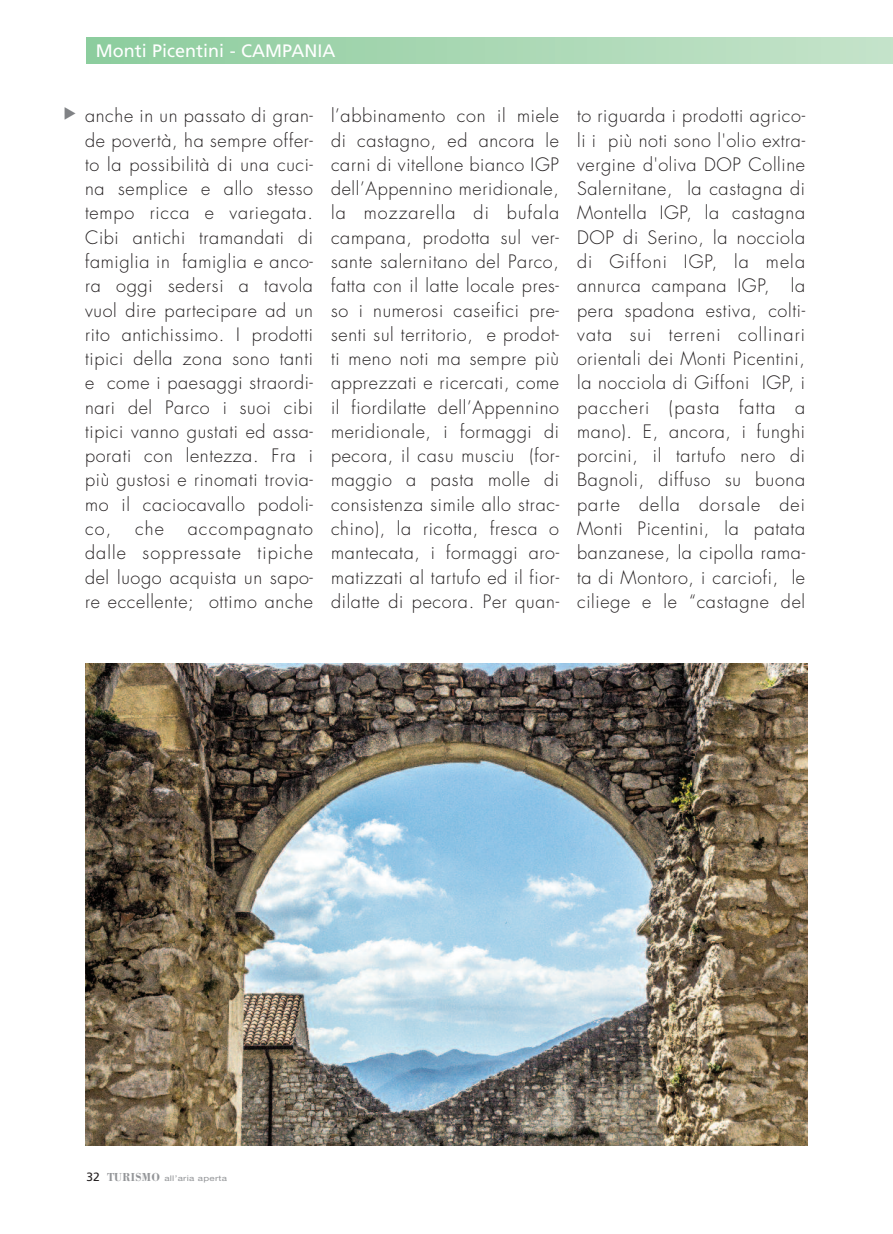
<style>
.page{position:relative;width:893px;height:1234px;background:#fff}
.page>*{position:absolute;margin:0;border:0;box-sizing:border-box;transform-origin:0 0}
.t1{font:300 18px/24.3px "Futura";letter-spacing:.035em;color:#231f20;text-align:justify}
.t2{font:18px "Frutiger";color:#fff}
.t3{font:7.8px "Helvetica Neue";letter-spacing:.03em;color:#939598;scale:1.25 1}
.s1{font-family:"Frutiger";font-size:12px;color:#231f20}
.s2{font-family:"Bodoni";font-weight:700;font-size:12px}
</style>
<div class="page">
<div style="left:87px;top:37px;width:806px;height:27px;background:linear-gradient(to right,#8dcc9e,#c5e3ca)"></div>
<img style="left:85px;top:663px;width:723px;height:481px">
<p class="t2" style="left:96px;top:44px;width:241px">Monti Picentini - CAMPANIA</p>
<p class="t1" style="left:85px;top:105px;width:229px">anche in un passato di gran&shy;de povertà, ha sempre offer&shy;to la possibilità di una cuci&shy;na semplice e allo stesso tempo ricca e variegata.<br>Cibi antichi tramandati di famiglia in famiglia e anco&shy;ra oggi sedersi a tavola vuol dire partecipare ad un rito antichissimo. I prodotti tipici della zona sono tanti e come i paesaggi straordi&shy;nari del Parco i suoi cibi tipici vanno gustati ed assa&shy;porati con lentezza. Fra i più gustosi e rinomati trovia&shy;mo il caciocavallo podoli&shy;co,</p>
<p class="t1" style="left:135px;top:517px;width:30px">che</p>
<p class="t1" style="left:85px;top:517px;width:229px;text-indent:103px">accompagnato dalle soppressate tipiche del luogo acquista un sapo&shy;re eccellente; ottimo anche</p>
<p class="t1" style="left:331px;top:105px;width:230px">l’abbinamento con il miele di castagno, ed ancora le carni di vitellone bianco IGP dell’Appennino meridionale, la mozzarella di bufala campana, prodotta sul ver&shy;sante salernitano del Parco, fatta con il latte locale pres&shy;so i numerosi caseifici pre&shy;senti sul territorio, e prodot&shy;ti meno noti ma sempre più apprezzati e ricercati, come il fiordilatte dell’Appennino meridionale, i formaggi di pecora, il casu musciu (for&shy;maggio a pasta molle di consistenza simile allo strac&shy;chino), la ricotta, fresca o mantecata, i formaggi aro&shy;matizzati al tartufo ed il fior&shy;dilatte di pecora. Per quan-</p>
<p class="t1" style="left:577px;top:105px;width:230px">to riguarda i prodotti agrico&shy;li i più noti sono l'olio extra&shy;vergine d'oliva DOP Colline Salernitane, la castagna di Montella IGP, la castagna DOP di Serino, la nocciola di Giffoni IGP, la mela annurca campana IGP, la pera spadona estiva, colti&shy;vata sui terreni collinari orientali dei Monti Picentini, la nocciola di Giffoni IGP, i paccheri (pasta fatta a mano). E, ancora, i funghi porcini, il tartufo nero di Bagnoli, diffuso su buona parte della dorsale dei Monti Picentini, la patata banzanese, la cipolla rama&shy;ta di Montoro, i carciofi, le ciliege e le “castagne del</p>
<p class="t3" style="left:87px;top:1172px;width:114px"><span class="s1">32</span> <span class="s2">TURISMO</span> all’aria aperta</p>
</div>
